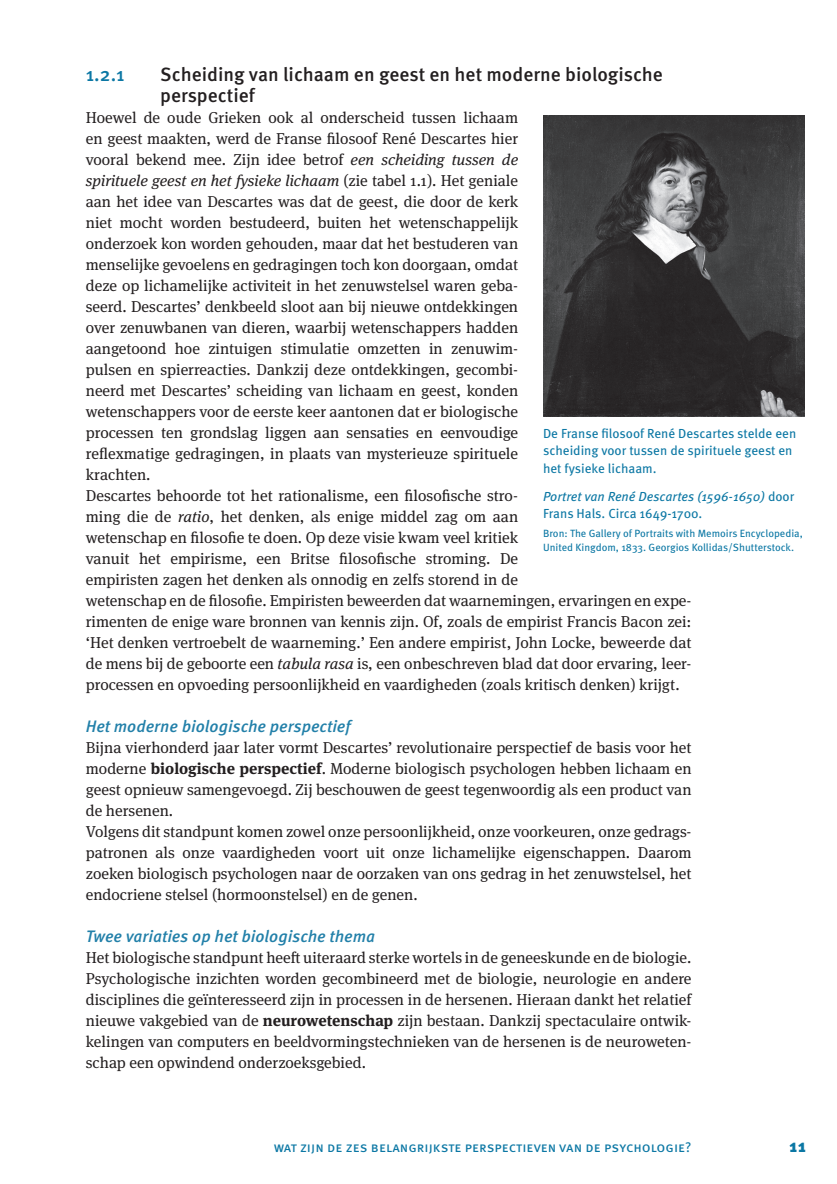
<style>
.page{position:relative;width:837px;height:1184px;background:#fff}
.page>*{position:absolute;margin:0;border:0;box-sizing:border-box;transform-origin:0 0}
.t1{font:500 19.25px/21px "Meta Pro";color:#231f20}
.t2{font:500 19.25px "Meta Pro";color:#0b77a4}
.t3{font:900 17.5px "Meta Pro";color:#0b77a4}
.t4{font:italic 500 16.62px "Meta Pro";color:#2280a9}
.t5{font:15.75px/21px "Meta Serif Pro";color:#231f20}
.t6{font:14px "Meta Pro";color:#0b77a4}
.t7{font:13.12px/17.5px "Meta Pro";letter-spacing:-.005em;color:#0b77a4}
.t8{font:italic 13.12px/17.5px "Meta Pro";color:#0b77a4}
.t9{font:10.5px/14px "Meta Pro";color:#0b77a4}
.s1{font-style:italic}
.s2{font-weight:700}
.s3{font-style:normal}
</style>
<div class="page">
<img style="left:543px;top:115px;width:261px;height:301px">
<p class="t2" style="left:86px;top:59px;width:40px">1.2.1</p>
<p class="t1" style="left:160px;top:62px;width:504px">Scheiding van lichaam en geest en het moderne biologische perspectief</p>
<p class="t5" style="left:86px;top:106px;width:607px">Hoewel de oude Grieken ook al onderscheid tussen lichaam<br>en geest maakten, werd de Franse filosoof René Descartes hier<br>vooral bekend mee. Zijn idee betrof <span class="s1">een scheiding tussen de<br>spirituele geest en het fysieke lichaam</span> (zie tabel 1.1). Het geniale<br>aan het idee van Descartes was dat de geest, die door de kerk<br>niet mocht worden bestudeerd, buiten het wetenschappelijk<br>onderzoek kon worden gehouden, maar dat het bestuderen van<br>menselijke gevoelens en gedragingen toch kon doorgaan, omdat<br>deze op lichamelijke activiteit in het zenuwstelsel waren geba-<br>seerd. Descartes’ denkbeeld sloot aan bij nieuwe ontdekkingen<br>over zenuwbanen van dieren, waarbij wetenschappers hadden<br>aangetoond hoe zintuigen stimulatie omzetten in zenuwim-<br>pulsen en spierreacties. Dankzij deze ontdekkingen, gecombi-<br>neerd met Descartes’ scheiding van lichaam en geest, konden<br>wetenschappers voor de eerste keer aantonen dat er biologische<br>processen ten grondslag liggen aan sensaties en eenvoudige<br>reflexmatige gedragingen, in plaats van mysterieuze spirituele<br>krachten.<br>Descartes behoorde tot het rationalisme, een filosofische stro-<br>ming die de <span class="s1">ratio</span>, het denken, als enige middel zag om aan<br>wetenschap en filosofie te doen. Op deze visie kwam veel kritiek<br>vanuit het empirisme, een Britse filosofische stroming. De<br>empiristen zagen het denken als onnodig en zelfs storend in de<br>wetenschap en de filosofie. Empiristen beweerden dat waarnemingen, ervaringen en expe&shy;rimenten de enige ware bronnen van kennis zijn. Of, zoals de empirist Francis Bacon zei: ‘Het denken vertroebelt de waarneming.’ Een andere empirist, John Locke, beweerde dat de mens bij de geboorte een <span class="s1">tabula rasa</span> is, een onbeschreven blad dat door ervaring, leer&shy;processen en opvoeding persoonlijkheid en vaardigheden (zoals kritisch denken) krijgt.</p>
<p class="t4" style="left:86px;top:713px;width:266px">Het moderne biologische perspectief</p>
<p class="t5" style="left:86px;top:736px;width:607px">Bijna vierhonderd jaar later vormt Descartes’ revolutionaire perspectief de basis voor het moderne <span class="s2">biologische perspectief</span>. Moderne biologisch psychologen hebben lichaam en geest opnieuw samengevoegd. Zij beschouwen de geest tegenwoordig als een product van de hersenen.<br>Volgens dit standpunt komen zowel onze persoonlijkheid, onze voorkeuren, onze gedrags&shy;patronen als onze vaardigheden voort uit onze lichamelijke eigenschappen. Daarom zoeken biologisch psychologen naar de oorzaken van ons gedrag in het zenuwstelsel, het endocriene stelsel (hormoonstelsel) en de genen.</p>
<p class="t4" style="left:86px;top:923px;width:291px">Twee variaties op het biologische thema</p>
<p class="t5" style="left:86px;top:946px;width:607px;text-align:justify">Het biologische standpunt heeft uiteraard sterke wortels in de geneeskunde en de biologie.<br>Psychologische inzichten worden gecombineerd met de biologie, neurologie en andere disciplines die geïnteresseerd zijn in processen in de hersenen. Hieraan dankt het relatief nieuwe vakgebied van de <span class="s2">neurowetenschap</span> zijn bestaan. Dankzij spectaculaire ontwik&shy;kelingen van computers en beeldvormingstechnieken van de hersenen is de neuroweten&shy;schap een opwindend onderzoeksgebied.</p>
<p class="t7" style="left:543px;top:423px;width:255px">De Franse filosoof René Descartes stelde een scheiding voor tussen de spirituele geest en het fysieke lichaam.</p>
<p class="t8" style="left:543px;top:486px;width:253px">Portret van René Descartes (1596-1650) <span class="s3">door<br>Frans Hals. Circa 1649-1700.</span></p>
<p class="t9" style="left:543px;top:526px;width:261px">Bron: The Gallery of Portraits with Memoirs Encyclopedia,<br>United Kingdom, 1833. Georgios Kollidas/Shutterstock.</p>
<p class="t6" style="left:274px;top:1136px;width:419px">Wat zijn de zes belang rijkste perspectieven van de psycholog ie?</p>
<p class="t3" style="left:789px;top:1132px;width:18px">11</p>
</div>
